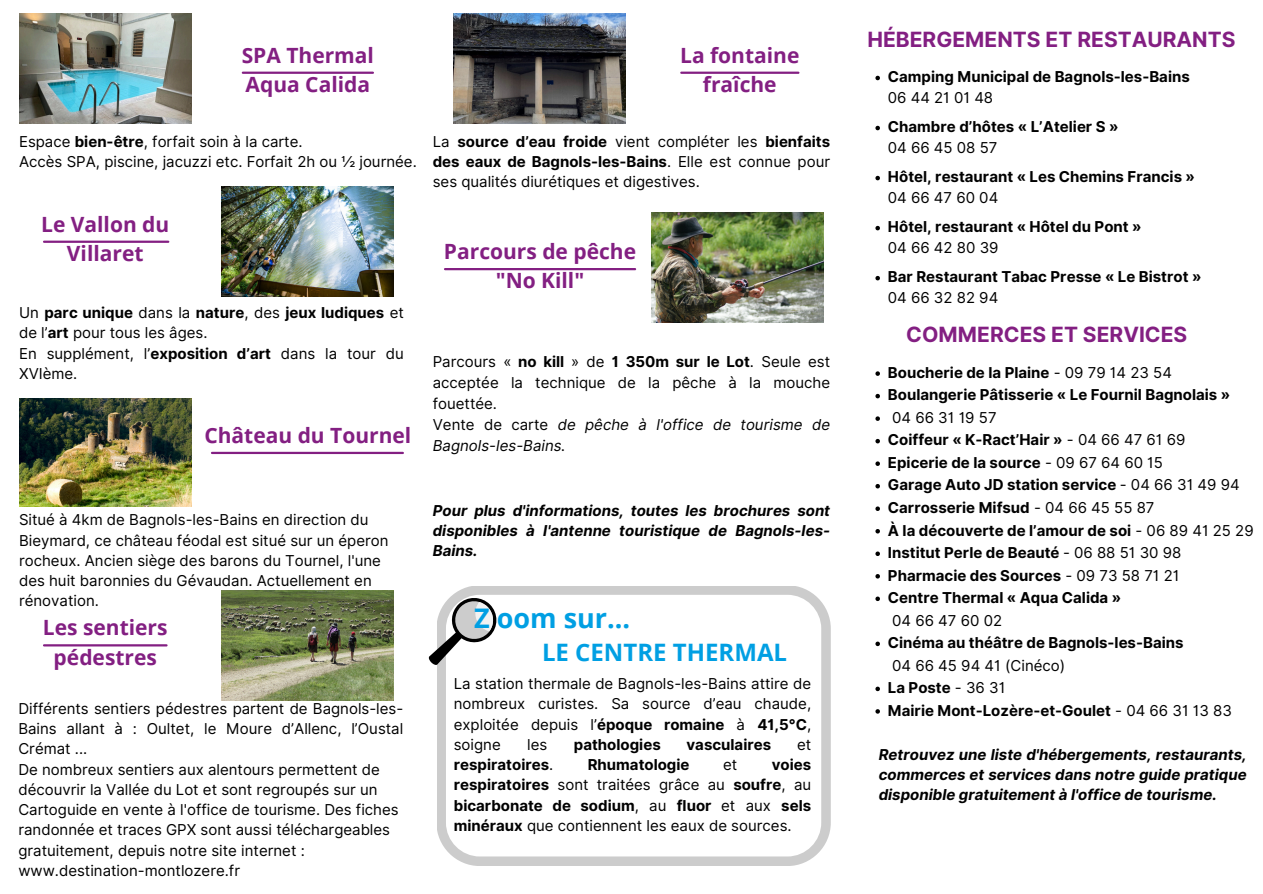
<style>
.page{position:relative;width:1263px;height:894px;background:#fff}
.page>*{position:absolute;margin:0;border:0;box-sizing:border-box;transform-origin:0 0}
.t1{font:700 27px "Open Sans";color:#009fe3}
.t2{font:700 24px "Open Sans";color:#009fe3}
.t3{font:700 21px/29.2px "Open Sans";color:#831f82;text-align:center}
.t4{font:700 21px "Inter";color:#831f82}
.t5{font:15px/20.2px "Inter";color:#000;text-align:justify}
.t6{font:700 15px "Inter";color:#000}
.t7{font:italic 700 15px/20.2px "Inter";color:#000;text-align:justify}
.t8{font:italic 15px/21px "Inter";color:#000}
.s1{font-weight:700}
.s2{font-weight:400}
.s3{font-style:normal}
</style>
<div class="page">
<img style="left:19px;top:14px;width:172px;height:110px">
<hr style="left:243px;top:72px;width:130px;height:2px;background:#831f82">
<img style="left:222px;top:186px;width:172px;height:111px">
<hr style="left:44px;top:240px;width:124px;height:3px;background:#831f82">
<hr style="left:212px;top:451px;width:191px;height:3px;background:#831f82">
<img style="left:19px;top:399px;width:172px;height:107px">
<hr style="left:44px;top:644px;width:123px;height:2px;background:#831f82">
<img style="left:222px;top:590px;width:172px;height:110px">
<hr style="left:681px;top:72px;width:117px;height:2px;background:#831f82">
<hr style="left:445px;top:268px;width:190px;height:2px;background:#831f82">
<img style="left:651px;top:212px;width:172px;height:111px">
<svg style="left:437px;top:586px;width:393px;height:279px"></svg>
<svg style="left:428px;top:588px;width:78px;height:90px"></svg>
<img style="left:454px;top:14px;width:172px;height:110px">
<svg style="left:875px;top:76px;width:5px;height:4px"></svg>
<svg style="left:875px;top:126px;width:5px;height:4px"></svg>
<svg style="left:875px;top:176px;width:5px;height:4px"></svg>
<svg style="left:875px;top:226px;width:5px;height:4px"></svg>
<svg style="left:875px;top:276px;width:5px;height:4px"></svg>
<svg style="left:875px;top:371px;width:5px;height:5px"></svg>
<svg style="left:875px;top:394px;width:5px;height:4px"></svg>
<svg style="left:875px;top:416px;width:5px;height:5px"></svg>
<svg style="left:875px;top:439px;width:5px;height:4px"></svg>
<svg style="left:875px;top:461px;width:5px;height:5px"></svg>
<svg style="left:875px;top:484px;width:5px;height:4px"></svg>
<svg style="left:875px;top:506px;width:5px;height:5px"></svg>
<svg style="left:875px;top:529px;width:5px;height:4px"></svg>
<svg style="left:875px;top:551px;width:5px;height:5px"></svg>
<svg style="left:875px;top:574px;width:5px;height:4px"></svg>
<svg style="left:875px;top:596px;width:5px;height:5px"></svg>
<svg style="left:875px;top:641px;width:5px;height:5px"></svg>
<svg style="left:875px;top:686px;width:5px;height:5px"></svg>
<svg style="left:875px;top:709px;width:5px;height:4px"></svg>
<h3 class="t3" style="left:242px;top:40px;width:134px;text-align:left">SPA Thermal<br>Aqua Calida</h3>
<p class="t5" style="left:19px;top:131px;width:285px">Espace <span class="s1">bien-être</span>, forfait soin à la carte.</p>
<p class="t5" style="left:19px;top:151px;width:399px">Accès SPA, piscine, jacuzzi etc. Forfait 2h ou ½ journée.</p>
<h3 class="t3" style="left:41px;top:209px;width:130px">Le Vallon du<br>Villaret</h3>
<p class="t5" style="left:19px;top:302px;width:386px">Un <span class="s1">parc unique</span> dans la <span class="s1">nature</span>, des <span class="s1">jeux ludiques</span> et de l’<span class="s1">art</span> pour tous les âges.</p>
<p class="t5" style="left:19px;top:343px;width:386px">En supplément, l’<span class="s1">exposition d’art</span> dans la tour du<br>XVIème.</p>
<p class="t3" style="left:204px;top:420px;width:208px">Château du Tournel</p>
<p class="t5" style="left:19px;top:509px;width:371px;text-align:left">Situé à 4km de Bagnols-les-Bains en direction du Bieymard, ce château féodal est situé sur un éperon rocheux. Ancien siège des barons du Tournel, l'une des huit baronnies du Gévaudan. Actuellement en rénovation.</p>
<h3 class="t3" style="left:43px;top:612px;width:126px">Les sentiers pédestres</h3>
<p class="t5" style="left:18px;top:698px;width:386px">Différents sentiers pédestres partent de Bagnols-les-Bains allant à : Oultet, le Moure d’Allenc, l’Oustal Crémat ...</p>
<p class="t5" style="left:18px;top:758px;width:382px;text-align:left">De nombreux sentiers aux alentours permettent de découvrir la Vallée du Lot et sont regroupés sur un Cartoguide en vente à l'office de tourisme. Des fiches randonnée et traces GPX sont aussi téléchargeables gratuitement, depuis notre site internet : www.destination-montlozere.fr</p>
<p class="t4" style="left:867px;top:27px;width:370px">HÉBERGEMENTS ET RESTAURANTS</p>
<p class="t6" style="left:888px;top:68px;width:303px">Camping Municipal de Bagnols-les-Bains</p>
<h3 class="t5" style="left:888px;top:88px;width:107px">06 44 21 01 48</h3>
<p class="t6" style="left:888px;top:118px;width:232px">Chambre d’hôtes « L’Atelier S »</p>
<p class="t5" style="left:888px;top:138px;width:111px">04 66 45 08 57</p>
<p class="t6" style="left:888px;top:168px;width:309px">Hôtel, restaurant « Les Chemins Francis »</p>
<h3 class="t5" style="left:888px;top:188px;width:112px">04 66 47 60 04</h3>
<p class="t6" style="left:888px;top:218px;width:255px">Hôtel, restaurant « Hôtel du Pont »</p>
<p class="t5" style="left:888px;top:238px;width:112px">04 66 42 80 39</p>
<p class="t6" style="left:888px;top:268px;width:315px">Bar Restaurant Tabac Presse « Le Bistrot »</p>
<h4 class="t5" style="left:888px;top:288px;width:112px">04 66 32 82 94</h4>
<h1 class="t4" style="left:906px;top:322px;width:283px">COMMERCES ET SERVICES</h1>
<p class="t6" style="left:888px;top:363px;width:286px">Boucherie de la Plaine <span class="s2">- 09 79 14 23 54</span></p>
<p class="t6" style="left:888px;top:386px;width:344px">Boulangerie Pâtisserie « Le Fournil Bagnolais »</p>
<h2 class="t5" style="left:892px;top:407px;width:106px">04 66 31 19 57</h2>
<p class="t6" style="left:888px;top:431px;width:299px">Coiffeur « K-Ract’Hair » <span class="s2">- 04 66 47 61 69</span></p>
<p class="t6" style="left:888px;top:453px;width:277px">Epicerie de la source <span class="s2">- 09 67 64 60 15</span></p>
<p class="t6" style="left:888px;top:476px;width:353px">Garage Auto JD station service <span class="s2">- 04 66 31 49 94</span></p>
<p class="t6" style="left:888px;top:498px;width:268px">Carrosserie Mifsud <span class="s2">- 04 66 45 55 87</span></p>
<p class="t6" style="left:888px;top:521px;width:367px">À la découverte de l’amour de soi <span class="s2">- 06 89 41 25 29</span></p>
<p class="t6" style="left:888px;top:543px;width:295px">Institut Perle de Beauté <span class="s2">- 06 88 51 30 98</span></p>
<p class="t6" style="left:888px;top:566px;width:293px">Pharmacie des Sources <span class="s2">- 09 73 58 71 21</span></p>
<p class="t6" style="left:888px;top:588px;width:235px">Centre Thermal « Aqua Calida »</p>
<p class="t5" style="left:892px;top:609px;width:112px">04 66 47 60 02</p>
<p class="t6" style="left:888px;top:633px;width:297px">Cinéma au théâtre de Bagnols-les-Bains</p>
<h2 class="t5" style="left:892px;top:654px;width:175px">04 66 45 94 41 (Cinéco)</h2>
<p class="t6" style="left:888px;top:678px;width:119px">La Poste <span class="s2">- 36 31</span></p>
<p class="t6" style="left:888px;top:701px;width:346px">Mairie Mont-Lozère-et-Goulet <span class="s2">- 04 66 31 13 83</span></p>
<p class="t3" style="left:680px;top:40px;width:121px">La fontaine fraîche</p>
<p class="t5" style="left:433px;top:131px;width:399px">La <span class="s1">source d’eau froide</span> vient compléter les <span class="s1">bienfaits des eaux de Bagnols-les-Bains</span>. Elle est connue pour ses qualités diurétiques et digestives.</p>
<p class="t3" style="left:444px;top:236px;width:194px">Parcours de pêche "No Kill"</p>
<p class="t5" style="left:433px;top:350px;width:399px;line-height:21px">Parcours « <span class="s1">no kill</span> » de <span class="s1">1 350m sur le Lot</span>. Seule est acceptée la technique de la pêche à la mouche fouettée.</p>
<p class="t8" style="left:433px;top:413px;width:399px"><span class="s3">Vente de carte</span> de pêche à l'office de tourisme de<br>Bagnols-les-Bains.</p>
<p class="t7" style="left:433px;top:500px;width:399px">Pour plus d'informations, toutes les brochures sont disponibles à l'antenne touristique de Bagnols-les-Bains.</p>
<p class="t1" style="left:474px;top:598px;width:158px">Z oom sur...</p>
<p class="t2" style="left:542px;top:635px;width:247px">LE CENTRE THERMAL</p>
<p class="t5" style="left:454px;top:673px;width:359px">La station thermale de Bagnols-les-Bains attire de nombreux curistes. Sa source d’eau chaude, exploitée depuis l’<span class="s1">époque romaine</span> à <span class="s1">41,5°C</span>, soigne</p>
<p class="t5" style="left:527px;top:734px;width:22px">les</p>
<p class="t6" style="left:574px;top:735px;width:88px">pathologies</p>
<p class="t6" style="left:686px;top:735px;width:86px">vasculaires</p>
<p class="t5" style="left:797px;top:734px;width:16px">et</p>
<p class="t6" style="left:454px;top:755px;width:101px">respiratoires<span class="s2">.</span></p>
<p class="t6" style="left:588px;top:755px;width:103px">Rhumatologie</p>
<p class="t5" style="left:723px;top:754px;width:16px">et</p>
<p class="t5" style="left:454px;top:754px;width:359px;text-indent:318px"><span class="s1">voies respiratoires</span> sont traitées grâce au <span class="s1">soufre</span>, au <span class="s1">bicarbonate de sodium</span>, au <span class="s1">fluor</span> et aux <span class="s1">sels minéraux</span> que contiennent les eaux de sources.</p>
<p class="t7" style="left:879px;top:743px;width:369px">Retrouvez une liste d'hébergements, restaurants, commerces et services dans notre guide pratique disponible gratuitement à l'office de tourisme.</p>
</div>
